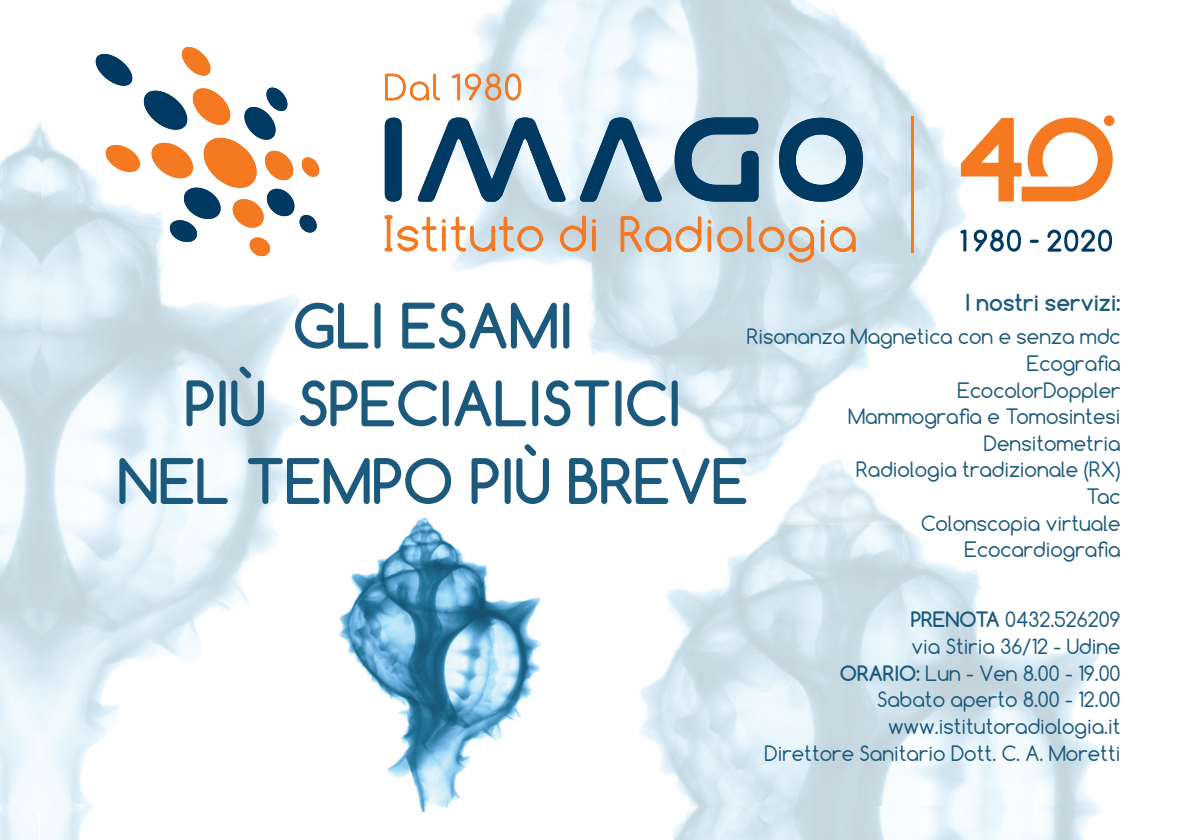
<style>
.page{position:relative;width:1191px;height:840px;background:#fff}
.page>*{position:absolute;margin:0;border:0;box-sizing:border-box;transform-origin:0 0}
.t1{font:700 58.8px/77.6px "Comfortaa";color:#1b5a7c;text-align:center}
.t2{font:700 22.2px "Comfortaa";color:#1b5a7c}
.t3{font:20px/26.6px "Comfortaa";color:#1b5a7c;text-align:right}
.s1{font-weight:700}
</style>
<div class="page">
<img style="left:339px;top:517px;width:203px;height:293px">
<img style="left:640px;top:524px;width:464px;height:282px">
<img style="left:40px;top:121px;width:261px;height:683px">
<img style="left:433px;top:0;width:545px;height:524px">
<svg style="left:385px;top:74px;width:55px;height:26px"></svg>
<svg style="left:452px;top:74px;width:69px;height:26px"></svg>
<svg style="left:93px;top:47px;width:227px;height:209px"></svg>
<div style="left:385px;top:117px;width:17px;height:84px;background:#003a62;border-radius:8px"></div>
<svg style="left:417px;top:117px;width:149px;height:84px"></svg>
<svg style="left:579px;top:117px;width:83px;height:84px"></svg>
<svg style="left:674px;top:117px;width:84px;height:84px"></svg>
<svg style="left:779px;top:118px;width:84px;height:83px"></svg>
<svg style="left:385px;top:215px;width:60px;height:36px"></svg>
<svg style="left:451px;top:216px;width:92px;height:35px"></svg>
<svg style="left:560px;top:215px;width:26px;height:36px"></svg>
<svg style="left:620px;top:216px;width:81px;height:36px"></svg>
<svg style="left:707px;top:220px;width:4px;height:32px"></svg>
<svg style="left:717px;top:216px;width:97px;height:46px"></svg>
<svg style="left:821px;top:220px;width:3px;height:32px"></svg>
<svg style="left:830px;top:226px;width:25px;height:26px"></svg>
<svg style="left:592px;top:219px;width:4px;height:32px"></svg>
<svg style="left:960px;top:229px;width:6px;height:22px"></svg>
<svg style="left:973px;top:229px;width:48px;height:22px"></svg>
<svg style="left:1029px;top:239px;width:9px;height:4px"></svg>
<svg style="left:1047px;top:229px;width:65px;height:22px"></svg>
<div style="left:1103px;top:115px;width:11px;height:11px;background:#f47921;border-radius:50%"></div>
<svg style="left:961px;top:117px;width:151px;height:84px"></svg>
<hr style="left:911px;top:116px;width:2px;height:136px;background:#f47921">
<img style="left:673px;top:806px;width:428px;height:33px">
<img style="left:40px;top:804px;width:53px;height:35px">
<img style="left:0;top:122px;width:40px;height:685px">
<p class="t2" style="left:965px;top:289px;width:157px">I nostri servizi:</p>
<p class="t3" style="left:746px;top:323px;width:375px">Risonanza Magnetica con e senza mdc<br>Ecografia<br>EcocolorDoppler<br>Mammografia e Tomosintesi<br>Densitometria<br>Radiologia tradizionale (RX)<br>Tac<br>Colonscopia virtuale<br>Ecocardiografia</p>
<h1 class="t1" style="left:117px;top:286px;width:632px">GLI ESAMI<br>PIÙ SPECIALISTICI<br>NEL TEMPO PIÙ BREVE</h1>
<p class="t3" style="left:764px;top:606px;width:357px"><span class="s1">PRENOTA</span> 0432.526209<br>via Stiria 36/12 - Udine<br><span class="s1">ORARIO:</span> Lun - Ven 8.00 - 19.00<br>Sabato aperto 8.00 - 12.00 www.istitutoradiologia.it<br>Direttore Sanitario Dott. C. A. Moretti</p>
</div>
